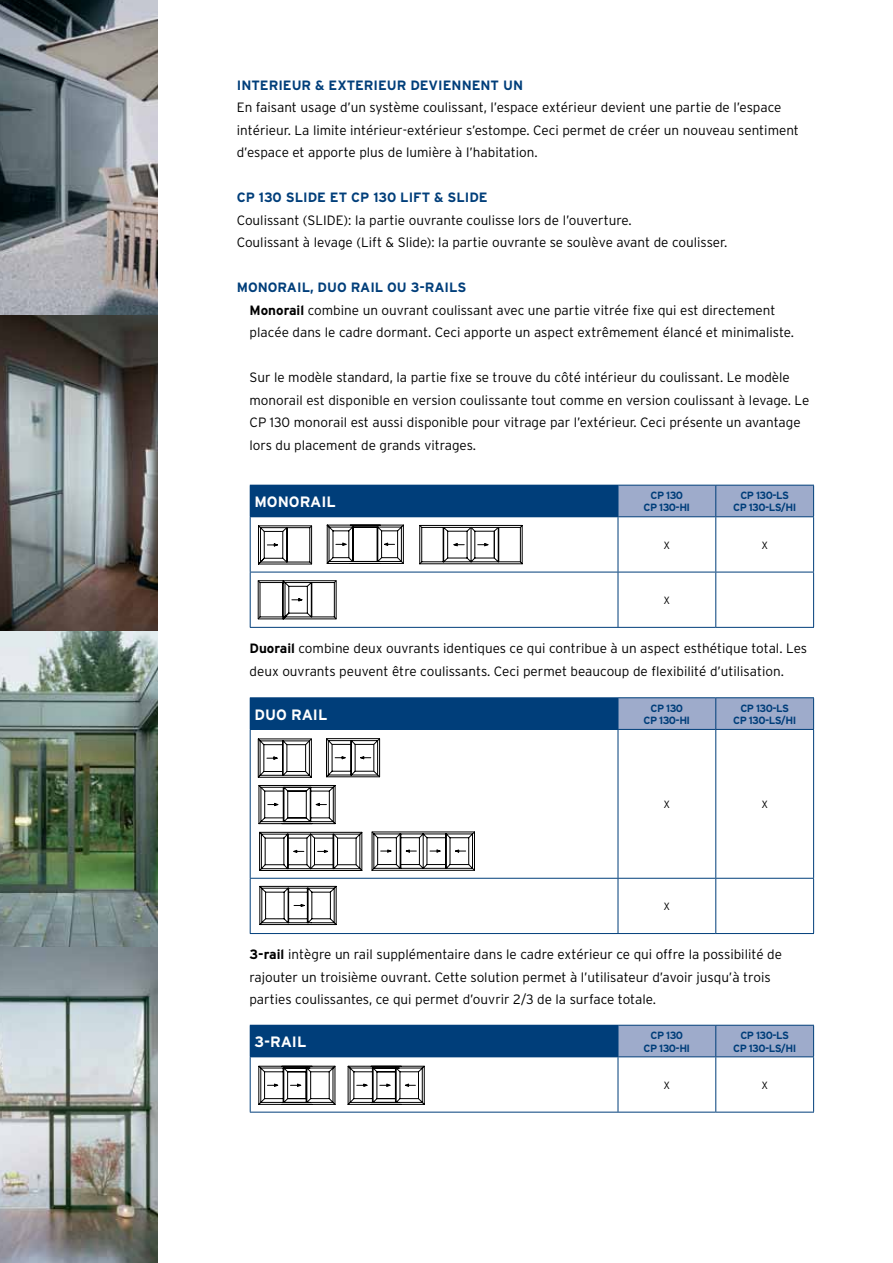
<style>
.page{position:relative;width:893px;height:1263px;background:#fff}
.page>*{position:absolute;margin:0;border:0;box-sizing:border-box;transform-origin:0 0}
.t1{font:700 15px "Interstate Rey";color:#fff}
.t2{font:300 13.5px/22.5px "Interstate Rey";color:#000}
.t3{font:700 13.5px "Interstate Rey";color:#003e7a}
.t4{font:700 10.5px/12.6px "Interstate Rey";letter-spacing:-.05em;color:#003e7a;text-align:center}
.t5{font:300 10.5px "Interstate Rey";color:#000}
.s1{font-weight:700;color:#003e7a}
.s2{font-weight:700}
</style>
<div class="page">
<img style="left:0;top:0;width:158px;height:316px">
<svg style="left:0;top:316px;width:158px;height:316px;background:#6c6c6a"></svg>
<img style="left:0;top:632px;width:158px;height:315px">
<img style="left:0;top:947px;width:158px;height:316px">
<div style="left:250px;top:1025px;width:368px;height:32px;background:#003e7a"></div>
<div style="left:619px;top:1026px;width:194px;height:30px;background:#9eabcb"></div>
<hr style="left:618px;top:1025px;width:98px;height:1px;background:#003e7a">
<hr style="left:618px;top:1025px;width:1px;height:31px;background:#003e7a">
<hr style="left:716px;top:1025px;width:98px;height:1px;background:#003e7a">
<hr style="left:715px;top:1025px;width:1px;height:31px;background:#003e7a">
<hr style="left:813px;top:1025px;width:1px;height:31px;background:#003e7a">
<hr style="left:250px;top:1057px;width:1px;height:55px;background:#003e7a">
<hr style="left:250px;top:1112px;width:368px;height:1px;background:#003e7a">
<hr style="left:618px;top:1056px;width:98px;height:1px;background:#003e7a">
<hr style="left:618px;top:1057px;width:1px;height:55px;background:#003e7a">
<hr style="left:716px;top:1056px;width:98px;height:1px;background:#003e7a">
<hr style="left:715px;top:1057px;width:1px;height:55px;background:#003e7a">
<hr style="left:813px;top:1057px;width:1px;height:55px;background:#003e7a">
<hr style="left:618px;top:1112px;width:98px;height:1px;background:#003e7a">
<hr style="left:716px;top:1112px;width:98px;height:1px;background:#003e7a">
<svg style="left:259px;top:1066px;width:76px;height:38px"></svg>
<svg style="left:348px;top:1066px;width:76px;height:38px"></svg>
<div style="left:313px;top:1080px;width:15px;height:12px;background:#fff"></div>
<div style="left:250px;top:698px;width:368px;height:31px;background:#003e7a"></div>
<div style="left:619px;top:698px;width:194px;height:31px;background:#9eabcb"></div>
<hr style="left:250px;top:697px;width:368px;height:1px;background:#003e7a">
<hr style="left:618px;top:697px;width:98px;height:1px;background:#003e7a">
<hr style="left:618px;top:698px;width:1px;height:31px;background:#003e7a">
<hr style="left:716px;top:697px;width:98px;height:1px;background:#003e7a">
<hr style="left:715px;top:698px;width:1px;height:31px;background:#003e7a">
<hr style="left:813px;top:698px;width:1px;height:31px;background:#003e7a">
<hr style="left:250px;top:729px;width:368px;height:1px;background:#003e7a">
<hr style="left:250px;top:730px;width:1px;height:148px;background:#003e7a">
<hr style="left:250px;top:878px;width:368px;height:1px;background:#003e7a">
<hr style="left:250px;top:879px;width:1px;height:54px;background:#003e7a">
<hr style="left:250px;top:933px;width:368px;height:1px;background:#003e7a">
<hr style="left:618px;top:729px;width:98px;height:1px;background:#003e7a">
<hr style="left:618px;top:730px;width:1px;height:148px;background:#003e7a">
<hr style="left:716px;top:729px;width:98px;height:1px;background:#003e7a">
<hr style="left:715px;top:730px;width:1px;height:148px;background:#003e7a">
<hr style="left:813px;top:730px;width:1px;height:148px;background:#003e7a">
<hr style="left:618px;top:878px;width:98px;height:1px;background:#003e7a">
<hr style="left:618px;top:879px;width:1px;height:54px;background:#003e7a">
<hr style="left:715px;top:879px;width:1px;height:54px;background:#003e7a">
<hr style="left:813px;top:879px;width:1px;height:54px;background:#003e7a">
<hr style="left:716px;top:878px;width:98px;height:1px;background:#003e7a">
<hr style="left:618px;top:933px;width:98px;height:1px;background:#003e7a">
<hr style="left:716px;top:933px;width:98px;height:1px;background:#003e7a">
<svg style="left:259px;top:832px;width:103px;height:39px"></svg>
<svg style="left:372px;top:832px;width:103px;height:38px"></svg>
<svg style="left:258px;top:739px;width:54px;height:38px"></svg>
<svg style="left:326px;top:738px;width:54px;height:39px"></svg>
<svg style="left:259px;top:785px;width:76px;height:39px"></svg>
<svg style="left:260px;top:886px;width:76px;height:39px"></svg>
<div style="left:250px;top:485px;width:368px;height:32px;background:#003e7a"></div>
<div style="left:619px;top:486px;width:194px;height:30px;background:#9eabcb"></div>
<hr style="left:618px;top:485px;width:98px;height:1px;background:#003e7a">
<hr style="left:618px;top:485px;width:1px;height:31px;background:#003e7a">
<hr style="left:716px;top:485px;width:98px;height:1px;background:#003e7a">
<hr style="left:715px;top:485px;width:1px;height:31px;background:#003e7a">
<hr style="left:813px;top:485px;width:1px;height:31px;background:#003e7a">
<hr style="left:250px;top:517px;width:1px;height:55px;background:#003e7a">
<hr style="left:250px;top:572px;width:368px;height:1px;background:#003e7a">
<hr style="left:250px;top:572px;width:1px;height:55px;background:#003e7a">
<hr style="left:250px;top:627px;width:368px;height:1px;background:#003e7a">
<hr style="left:618px;top:516px;width:98px;height:1px;background:#003e7a">
<hr style="left:618px;top:517px;width:1px;height:55px;background:#003e7a">
<hr style="left:716px;top:516px;width:98px;height:1px;background:#003e7a">
<hr style="left:715px;top:517px;width:1px;height:55px;background:#003e7a">
<hr style="left:813px;top:517px;width:1px;height:55px;background:#003e7a">
<hr style="left:618px;top:572px;width:98px;height:1px;background:#003e7a">
<hr style="left:618px;top:572px;width:1px;height:55px;background:#003e7a">
<hr style="left:715px;top:572px;width:1px;height:55px;background:#003e7a">
<hr style="left:813px;top:572px;width:1px;height:55px;background:#003e7a">
<hr style="left:716px;top:572px;width:98px;height:1px;background:#003e7a">
<hr style="left:618px;top:627px;width:98px;height:1px;background:#003e7a">
<hr style="left:716px;top:627px;width:98px;height:1px;background:#003e7a">
<svg style="left:258px;top:526px;width:54px;height:38px"></svg>
<svg style="left:327px;top:525px;width:77px;height:39px"></svg>
<svg style="left:419px;top:525px;width:103px;height:39px"></svg>
<svg style="left:258px;top:580px;width:78px;height:39px"></svg>
<p class="t3" style="left:237px;top:77px;width:288px">INTERIEUR &amp; EXTERIEUR DEVIENNENT UN</p>
<p class="t2" style="left:237px;top:96px;width:564px">En faisant usage d’un système coulissant, l’espace extérieur devient une partie de l’espace intérieur. La limite intérieur-extérieur s’estompe. Ceci permet de créer un nouveau sentiment d’espace et apporte plus de lumière à l’habitation.</p>
<p class="t3" style="left:237px;top:189px;width:252px">CP 130 SLIDE ET CP 130 LIFT &amp; SLIDE</p>
<p class="t2" style="left:237px;top:209px;width:492px">Coulissant (SLIDE): la partie ouvrante coulisse lors de l’ouverture.<br>Coulissant à levage (Lift &amp; Slide): la partie ouvrante se soulève avant de coulisser.</p>
<p class="t2" style="left:250px;top:276px;width:546px;text-indent:-13px"><span class="s1">MONORAIL, DUO RAIL OU 3-RAILS<br></span><span class="s2">Monorail</span> combine un ouvrant coulissant avec une partie vitrée fixe qui est directement placée dans le cadre dormant. Ceci apporte un aspect extrêmement élancé et minimaliste.</p>
<p class="t2" style="left:250px;top:366px;width:561px">Sur le modèle standard, la partie fixe se trouve du côté intérieur du coulissant. Le modèle monorail est disponible en version coulissante tout comme en version coulissant à levage. Le CP 130 monorail est aussi disponible pour vitrage par l’extérieur. Ceci présente un avantage lors du placement de grands vitrages.</p>
<p class="t1" style="left:254px;top:493px;width:24px">Monorail</p>
<p class="t4" style="left:644px;top:489px;width:48px">CP 130<br>CP 130-HI</p>
<p class="t4" style="left:733px;top:489px;width:65px">CP 130-LS<br>CP 130-LS/HI</p>
<p class="t5" style="left:664px;top:538px;width:8px">X</p>
<p class="t5" style="left:761px;top:538px;width:8px">X</p>
<p class="t5" style="left:664px;top:594px;width:8px">X</p>
<p class="t2" style="left:250px;top:637px;width:559px"><span class="s2">Duorail</span> combine deux ouvrants identiques ce qui contribue à un aspect esthétique total. Les deux ouvrants peuvent être coulissants. Ceci permet beaucoup de flexibilité d’utilisation.</p>
<p class="t1" style="left:254px;top:705px;width:47px">DUo rail</p>
<p class="t4" style="left:644px;top:701px;width:48px">CP 130<br>CP 130-HI</p>
<p class="t4" style="left:733px;top:701px;width:65px">CP 130-LS<br>CP 130-LS/HI</p>
<p class="t5" style="left:664px;top:798px;width:8px">X</p>
<p class="t5" style="left:761px;top:798px;width:8px">X</p>
<p class="t5" style="left:664px;top:900px;width:8px">X</p>
<p class="t2" style="left:250px;top:943px;width:534px"><span class="s2">3-rail</span> intègre un rail supplémentaire dans le cadre extérieur ce qui offre la possibilité de rajouter un troisième ouvrant. Cette solution permet à l’utilisateur d’avoir jusqu’à trois parties coulissantes, ce qui permet d’ouvrir 2/3 de la surface totale.</p>
<p class="t1" style="left:254px;top:1033px;width:26px">3-rail</p>
<p class="t4" style="left:644px;top:1029px;width:48px">CP 130<br>CP 130-HI</p>
<p class="t4" style="left:733px;top:1029px;width:65px">CP 130-LS<br>CP 130-LS/HI</p>
<p class="t5" style="left:664px;top:1078px;width:8px">X</p>
<p class="t5" style="left:761px;top:1078px;width:8px">X</p>
</div>
